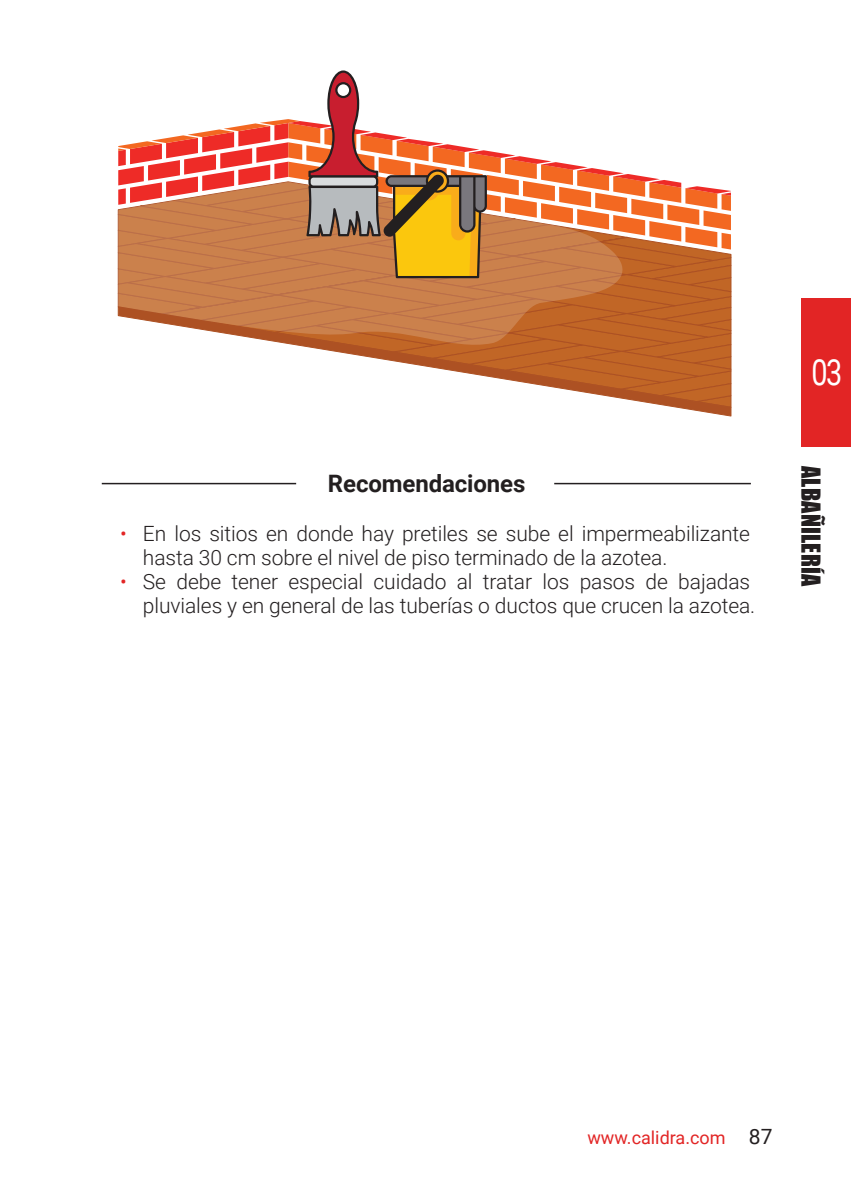
<style>
.page{position:relative;width:851px;height:1191px;background:#fff}
.page>*{position:absolute;margin:0;border:0;box-sizing:border-box;transform-origin:0 0}
.t1{font:36px "Roboto";color:#fff;scale:.8 1}
.t2{font:700 24px "Roboto";letter-spacing:-.005em;color:#231f20}
.t3{font:24px "Impact";letter-spacing:.01em;color:#231f20}
.t4{font:300 21px/24px "Roboto";letter-spacing:-.005em;color:#231f20}
.t5{font:300 21px "Roboto";color:#e22525}
.t6{font:18px "Roboto";color:#e22525}
.s1{font-size:21px;color:#231f20}
</style>
<div class="page">
<hr style="left:102px;top:483px;width:194px;height:1px;background:#231f20">
<hr style="left:554px;top:483px;width:196px;height:1px;background:#231f20">
<div style="left:801px;top:298px;width:49px;height:148px;background:#e22525"></div>
<svg style="left:117px;top:70px;width:614px;height:338px"></svg>
<p class="t5" style="left:120px;top:518px;width:8px">•</p>
<p class="t5" style="left:120px;top:566px;width:8px">•</p>
<p class="t2" style="left:328px;top:467px;width:199px">Recomendaciones</p>
<p class="t4" style="left:143px;top:520px;width:613px">En los sitios en donde hay pretiles se sube el impermeabilizante hasta 30 cm sobre el nivel de piso terminado de la azotea.<br>Se debe tener especial cuidado al tratar los pasos de bajadas pluviales y en general de las tuberías o ductos que crucen la azotea.</p>
<h1 class="t1" style="left:811px;top:347px;width:40px">03</h1>
<p class="t3" style="left:829px;top:466px;width:122px;rotate:90deg">ALBAÑILERÍA</p>
<p class="t6" style="left:587px;top:1124px;width:186px">www.calidra.com <span class="s1">87</span></p>
</div>
